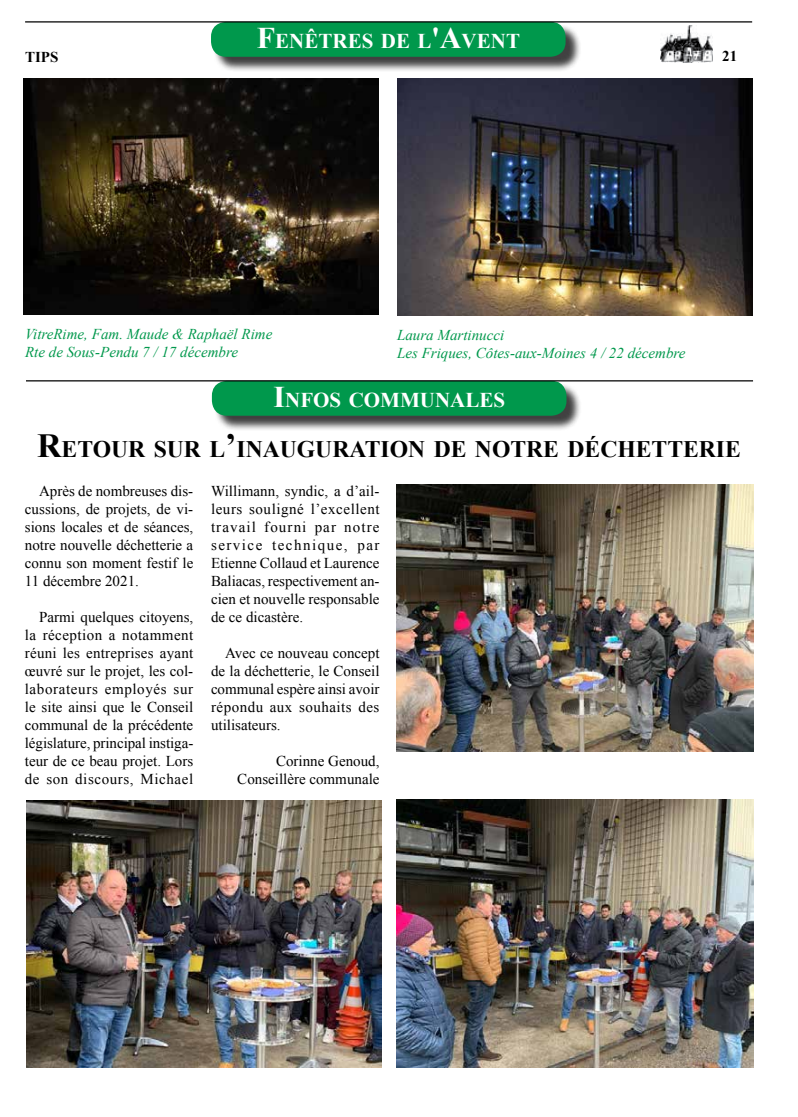
<style>
.page{position:relative;width:798px;height:1117px;background:#fff}
.page>*{position:absolute;margin:0;border:0;box-sizing:border-box;transform-origin:0 0}
.t1{font:700 23.62px "Times New Roman";color:#000}
.t2{font:700 21px "Times New Roman";color:#fff}
.t3{font:15px/18px "Times New Roman";color:#000;text-align:justify}
.t4{font:italic 15px/18px "Times New Roman";color:#00984c}
.t5{font:700 15px "Times New Roman";color:#000}
.s1{font-size:30px}
.s2{font-size:33.75px}
</style>
<div class="page">
<div style="left:213px;top:24px;width:368px;height:48px;background:#000;opacity:.75"></div>
<div style="left:211px;top:22px;width:354px;height:35px;background:#00984c;border-radius:15px"></div>
<img style="left:660px;top:25px;width:52px;height:38px">
<hr style="left:25px;top:21px;width:726px;height:2px;background:#000">
<img style="left:24px;top:78px;width:354px;height:236px">
<img style="left:397px;top:79px;width:354px;height:236px">
<img style="left:397px;top:484px;width:355px;height:267px">
<img style="left:397px;top:799px;width:356px;height:267px">
<img style="left:26px;top:800px;width:355px;height:266px">
<div style="left:214px;top:382px;width:368px;height:49px;background:#000;opacity:.75"></div>
<div style="left:212px;top:381px;width:354px;height:34px;background:#00984c;border-radius:15px"></div>
<hr style="left:26px;top:380px;width:726px;height:1px;background:#000">
<h2 class="t2" style="left:257px;top:27px;width:264px"><span class="s1">F</span>ENÊTRES DE L<span class="s1">'A</span>VENT</h2>
<p class="t5" style="left:25px;top:46px;width:35px">TIPS</p>
<p class="t5" style="left:722px;top:46px;width:16px">21</p>
<p class="t4" style="left:25px;top:325px;width:249px">VitreRime, Fam. Maude &amp; Raphaël Rime<br>Rte de Sous-Pendu 7 / 17 décembre</p>
<p class="t4" style="left:397px;top:325px;width:290px">Laura Martinucci<br>Les Friques, Côtes-aux-Moines 4 / 22 décembre</p>
<h2 class="t2" style="left:273px;top:385px;width:231px"><span class="s1">I</span>NFOS COMMUNALES</h2>
<h1 class="t1" style="left:37px;top:432px;width:705px"><span class="s2">R</span>ETOUR SUR L<span class="s2">’</span>INAUGURATION DE NOTRE DÉCHETTERIE</h1>
<p class="t3" style="left:25px;top:482px;width:170px;text-indent:14px">Après de nombreuses dis&shy;cussions, de projets, de vi&shy;sions locales et de séances, notre nouvelle déchetterie a connu son moment festif le 11 décembre 2021.</p>
<p class="t3" style="left:25px;top:608px;width:170px;text-indent:14px">Parmi quelques citoyens, la réception a notamment réuni les entreprises ayant œuvré sur le projet, les col&shy;laborateurs employés sur le site ainsi que le Conseil communal de la précédente législature, principal instiga&shy;teur de ce beau projet. Lors de son discours, Michael</p>
<p class="t3" style="left:211px;top:482px;width:170px">Willimann, syndic, a d’ail&shy;leurs souligné l’excellent travail fourni par notre service technique, par Etienne Collaud et Laurence Baliacas, respectivement an&shy;cien et nouvelle responsable de ce dicastère.</p>
<p class="t3" style="left:211px;top:644px;width:170px;text-indent:14px">Avec ce nouveau concept de la déchetterie, le Conseil communal espère ainsi avoir répondu aux souhaits des utilisateurs.</p>
<p class="t3" style="left:237px;top:752px;width:144px;text-align:right">Corinne Genoud,<br>Conseillère communale</p>
</div>
